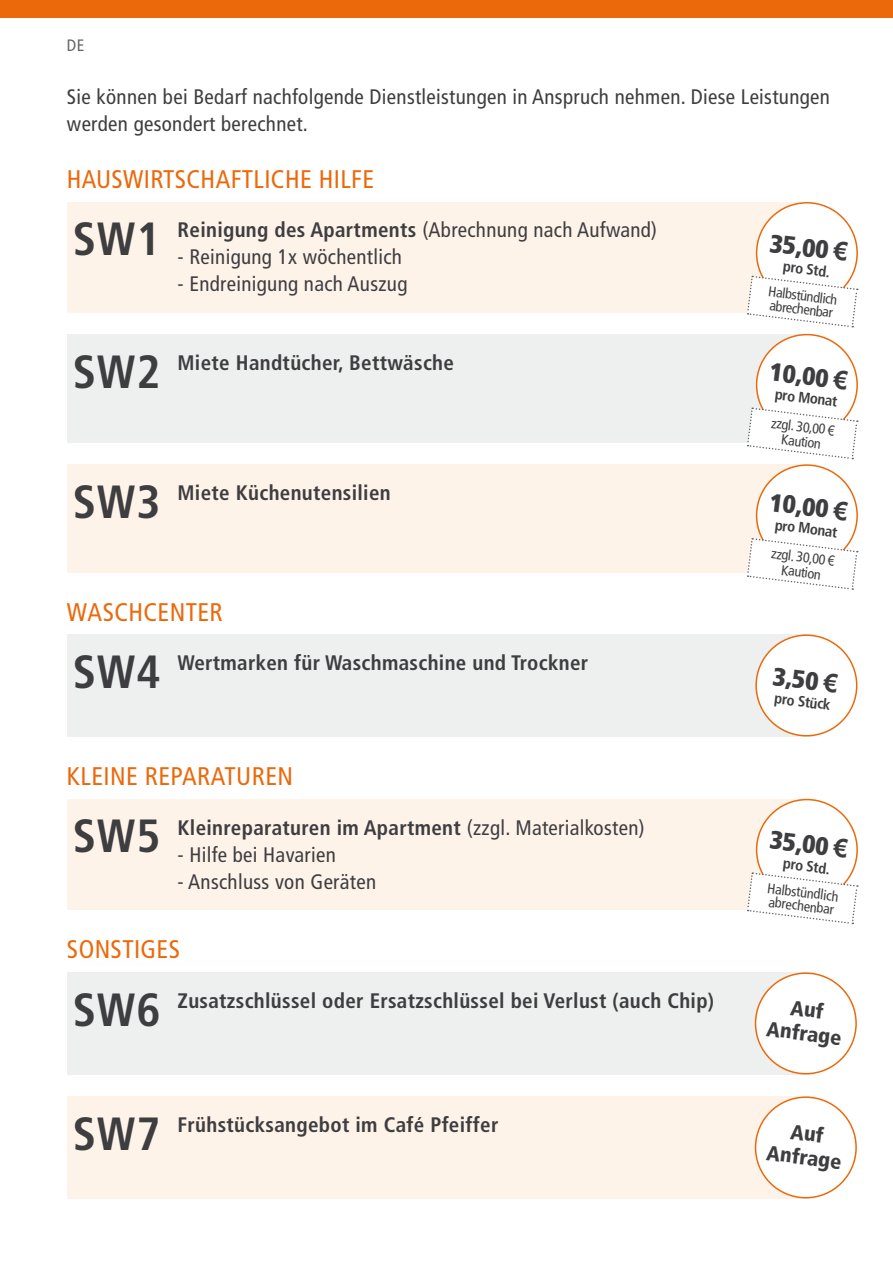
<style>
.page{position:relative;width:893px;height:1263px;background:#fff}
.page>*{position:absolute;margin:0;border:0;box-sizing:border-box;transform-origin:0 0}
.t1{font:700 condensed 46.5px "Frutiger";letter-spacing:.015em;color:#3e3d40}
.t2{font:condensed 25.5px "Frutiger";letter-spacing:.015em;color:#eb690b}
.t3{font:900 condensed 25.35px "Frutiger";color:#3e3d40}
.t4{font:condensed 21px/27px "Frutiger";letter-spacing:.015em;color:#3e3d40}
.t5{font:700 condensed 21px "Frutiger";letter-spacing:.015em;color:#3e3d40}
.t6{font:900 condensed 21px/24px "Frutiger";color:#3e3d40;text-align:center}
.t7{font:condensed 16.5px "Frutiger";color:#636563}
.t8{font:700 condensed 15px "Frutiger";color:#3e3d40}
.t9{font:condensed 14.25px/13.5px "Frutiger";color:#3e3d40}
.s1{font-weight:700}
.s2{font-family:"Arial";font-weight:700;font-stretch:normal}
.s3{font-family:"Arial Narrow";font-stretch:normal}
.s4{font-weight:400}
</style>
<div class="page">
<div style="left:0;top:0;width:893px;height:17px;background:#eb690b"></div>
<div style="left:67px;top:634px;width:747px;height:102px;background:#eeefef"></div>
<div style="left:756px;top:635px;width:101px;height:101px;background:#fff;border-radius:50%"></div>
<div style="left:755px;top:634px;width:102px;height:102px;border:2px solid #eb690b;border-radius:50%"></div>
<div style="left:67px;top:972px;width:747px;height:102px;background:#eeefef"></div>
<div style="left:755px;top:973px;width:101px;height:101px;background:#fff;border-radius:50%"></div>
<div style="left:755px;top:972px;width:102px;height:102px;border:2px solid #eb690b;border-radius:50%"></div>
<div style="left:67px;top:1096px;width:747px;height:102px;background:#fef3e9"></div>
<div style="left:755px;top:1097px;width:101px;height:101px;background:#fff;border-radius:50%"></div>
<div style="left:755px;top:1096px;width:102px;height:102px;border:2px solid #eb690b;border-radius:50%"></div>
<div style="left:67px;top:202px;width:748px;height:111px;background:#fef3e9"></div>
<div style="left:757px;top:203px;width:100px;height:100px;background:#fff;border-radius:50%"></div>
<div style="left:756px;top:202px;width:102px;height:102px;border:2px solid #eb690b;border-radius:50%"></div>
<svg style="left:747px;top:275px;width:111px;height:53px"></svg>
<div style="left:67px;top:334px;width:747px;height:108px;background:#eeefef"></div>
<div style="left:757px;top:335px;width:100px;height:100px;background:#fff;border-radius:50%"></div>
<div style="left:756px;top:334px;width:102px;height:102px;border:2px solid #eb690b;border-radius:50%"></div>
<svg style="left:746px;top:407px;width:112px;height:53px"></svg>
<div style="left:67px;top:464px;width:748px;height:109px;background:#fef3e9"></div>
<div style="left:757px;top:465px;width:100px;height:101px;background:#fff;border-radius:50%"></div>
<div style="left:756px;top:464px;width:102px;height:102px;border:2px solid #eb690b;border-radius:50%"></div>
<svg style="left:747px;top:537px;width:111px;height:53px"></svg>
<div style="left:67px;top:799px;width:748px;height:111px;background:#fef3e9"></div>
<div style="left:757px;top:799px;width:100px;height:101px;background:#fff;border-radius:50%"></div>
<div style="left:756px;top:799px;width:102px;height:102px;border:2px solid #eb690b;border-radius:50%"></div>
<svg style="left:747px;top:872px;width:111px;height:53px"></svg>
<p class="t7" style="left:67px;top:36px;width:19px">DE</p>
<p class="t4" style="left:67px;top:83px;width:764px">Sie können bei Bedarf nachfolgende Dienstleistungen in Anspruch nehmen. Diese Leistungen werden gesondert berechnet.</p>
<p class="t2" style="left:67px;top:164px;width:309px">HAUSWIRTSCHAFTLICHE HILFE</p>
<p class="t4" style="left:178px;top:217px;width:481px"><span class="s1">Reinigung des Apartments</span> (Abrechnung nach Aufwand)</p>
<p class="t4" style="left:178px;top:244px;width:226px">- Reinigung 1x wöchentlich</p>
<p class="t4" style="left:178px;top:271px;width:231px">- Endreinigung nach Auszug</p>
<h1 class="t1" style="left:73px;top:211px;width:89px">SW1</h1>
<p class="t3" style="left:772px;top:227px;width:80px;rotate:7deg">35,00 <span class="s2">€</span></p>
<p class="t8" style="left:784px;top:257px;width:49px;rotate:7deg">pro Std.</p>
<p class="t9" style="left:769px;top:285px;width:71px;rotate:7deg">Halbstündlich abrechenbar</p>
<p class="t5" style="left:178px;top:350px;width:278px">Miete Handtücher, Bettwäsche</p>
<h1 class="t1" style="left:73px;top:344px;width:89px">SW2</h1>
<p class="t3" style="left:772px;top:356px;width:80px;rotate:7deg">10,00 <span class="s2">€</span></p>
<p class="t8" style="left:776px;top:385px;width:64px;rotate:7deg">pro Monat</p>
<p class="t9" style="left:772px;top:415px;width:65px;line-height:15px;text-align:center;rotate:7deg">zzgl. 30,00 <span class="s3">€<br></span>Kaution</p>
<p class="t5" style="left:178px;top:480px;width:215px">Miete Küchenutensilien</p>
<h1 class="t1" style="left:73px;top:474px;width:89px">SW3</h1>
<p class="t3" style="left:772px;top:487px;width:80px;rotate:7deg">10,00 <span class="s2">€</span></p>
<p class="t8" style="left:776px;top:516px;width:64px;rotate:7deg">pro Monat</p>
<p class="t9" style="left:772px;top:546px;width:65px;line-height:15px;text-align:center;rotate:7deg">zzgl. 30,00 <span class="s3">€<br></span>Kaution</p>
<p class="t2" style="left:67px;top:597px;width:157px">WASCHCENTER</p>
<p class="t5" style="left:178px;top:650px;width:412px">Wertmarken für Waschmaschine und Trockner</p>
<h1 class="t1" style="left:73px;top:645px;width:89px">SW4</h1>
<p class="t3" style="left:775px;top:661px;width:67px;rotate:7deg">3,50 <span class="s2">€</span></p>
<p class="t8" style="left:776px;top:689px;width:58px;rotate:7deg">pro Stück</p>
<p class="t2" style="left:67px;top:761px;width:228px">KLEINE REPARATUREN</p>
<p class="t5" style="left:178px;top:815px;width:469px">Kleinreparaturen im Apartment <span class="s4">(zzgl. Materialkosten)</span></p>
<p class="t4" style="left:178px;top:841px;width:160px">- Hilfe bei Havarien</p>
<p class="t4" style="left:178px;top:868px;width:200px">- Anschluss von Geräten</p>
<h1 class="t1" style="left:73px;top:808px;width:89px">SW5</h1>
<p class="t3" style="left:772px;top:824px;width:80px;rotate:7deg">35,00 <span class="s2">€</span></p>
<p class="t8" style="left:784px;top:854px;width:49px;rotate:7deg">pro Std.</p>
<p class="t9" style="left:768px;top:881px;width:73px;rotate:7deg">Halbstündlich abrechenbar</p>
<p class="t2" style="left:67px;top:934px;width:115px">SONSTIGES</p>
<p class="t5" style="left:178px;top:988px;width:538px">Zusatzschlüssel oder Ersatzschlüssel bei Verlust (auch Chip)</p>
<h1 class="t1" style="left:73px;top:982px;width:89px">SW6</h1>
<p class="t6" style="left:771px;top:993px;width:77px;rotate:7deg">Auf<br>Anfrage</p>
<p class="t5" style="left:178px;top:1112px;width:322px">Frühstücksangebot im Café Pfeiffer</p>
<h1 class="t1" style="left:73px;top:1106px;width:89px">SW7</h1>
<p class="t6" style="left:771px;top:1117px;width:77px;rotate:7deg">Auf<br>Anfrage</p>
</div>
